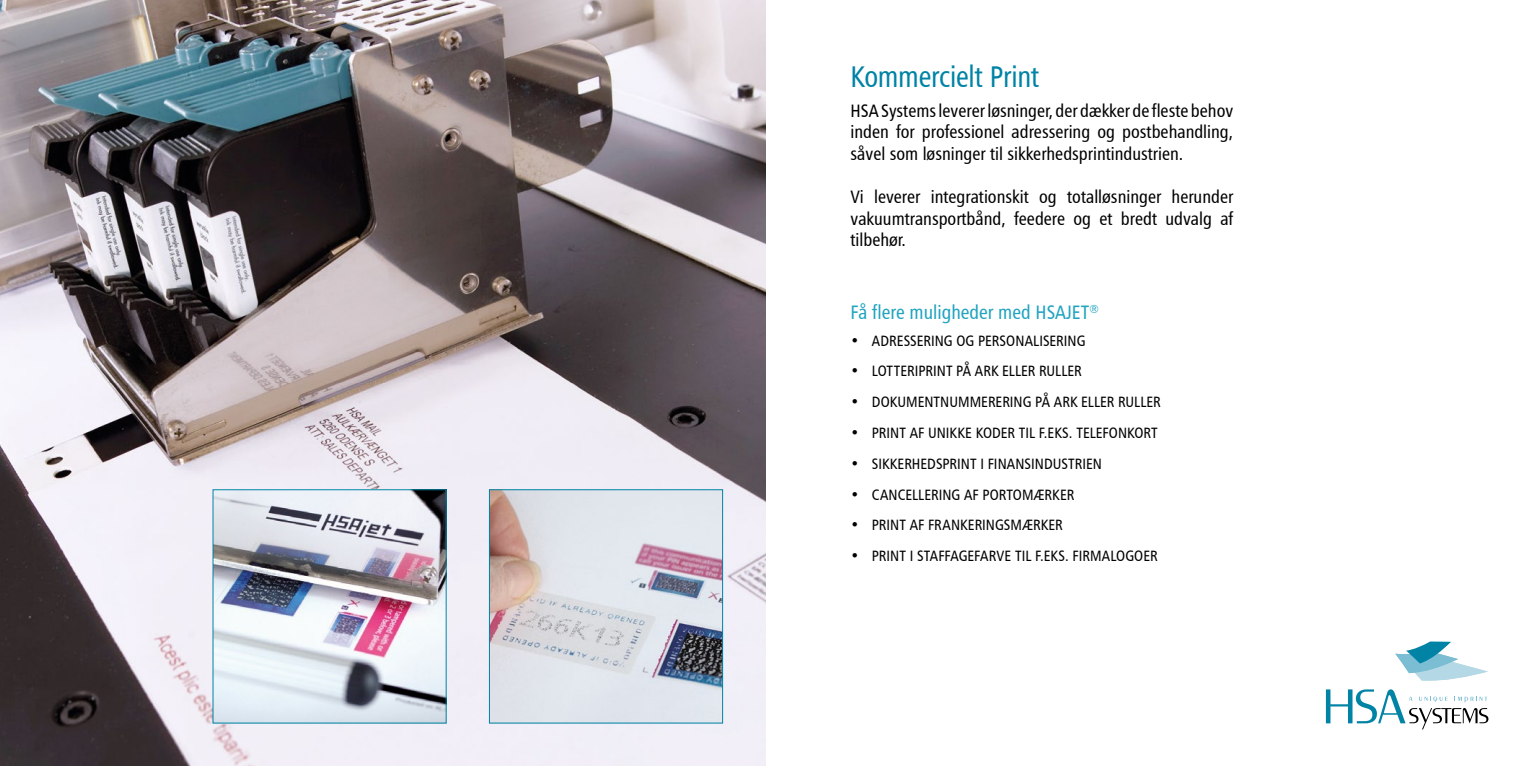
<style>
.page{position:relative;width:1531px;height:766px;background:#fff}
.page>*{position:absolute;margin:0;border:0;box-sizing:border-box;transform-origin:0 0}
.t1{font:30px "Humanist 777 BT Roman Condensed B";letter-spacing:-.005em;color:#0083a5;scale:.95 1}
.t2{font:19.5px "Humanist 777 BT Roman Condensed B";color:#20a4c0}
.t3{font:18px/21.6px "Humanist 777 BT Roman Condensed B";color:#000;text-align:justify}
.t4{font:15px "Humanist 777 BT Roman Condensed B";color:#000}
</style>
<div class="page">
<svg style="left:1395px;top:641px;width:93px;height:40px"></svg>
<svg style="left:1326px;top:689px;width:162px;height:40px"></svg>
<img style="left:0;top:0;width:765px;height:765px">
<img style="left:215px;top:491px;width:229px;height:230px">
<img style="left:491px;top:491px;width:230px;height:230px">
<div style="left:489px;top:489px;width:234px;height:234px;border:1px solid #0083a5"></div>
<h1 class="t1" style="left:850px;top:58px;width:200px">Kommercielt Print</h1>
<p class="t3" style="left:850px;top:99px;width:384px">HSA Systems leverer løsninger, der dækker de fleste behov inden for professionel adressering og postbehandling, såvel som løsninger til sikkerhedsprintindustrien.</p>
<p class="t3" style="left:850px;top:186px;width:384px">Vi leverer integrationskit og totalløsninger herunder vakuumtransportbånd, feedere og et bredt udvalg af tilbehør.</p>
<h2 class="t2" style="left:850px;top:300px;width:250px">Få flere muligheder med HSAJET<sup>®</sup></h2>
<p class="t4" style="left:850px;top:331px;width:236px">• ADRESSERING OG PERSONALISERING</p>
<p class="t4" style="left:850px;top:362px;width:233px">• LOTTERIPRINT PÅ ARK ELLER RULLER</p>
<p class="t4" style="left:850px;top:392px;width:312px">• DOKUMENTNUMMERERING PÅ ARK ELLER RULLER</p>
<p class="t4" style="left:850px;top:423px;width:309px">• PRINT AF UNIKKE KODER TIL F.EKS. TELEFONKORT</p>
<p class="t4" style="left:850px;top:454px;width:253px">• SIKKERHEDSPRINT I FINANSINDUSTRIEN</p>
<p class="t4" style="left:850px;top:485px;width:225px">• CANCELLERING AF PORTOMÆRKER</p>
<p class="t4" style="left:850px;top:515px;width:214px">• PRINT AF FRANKERINGSMÆRKER</p>
<p class="t4" style="left:850px;top:546px;width:309px">• PRINT I STAFFAGEFARVE TIL F.EKS. FIRMALOGOER</p>
</div>
